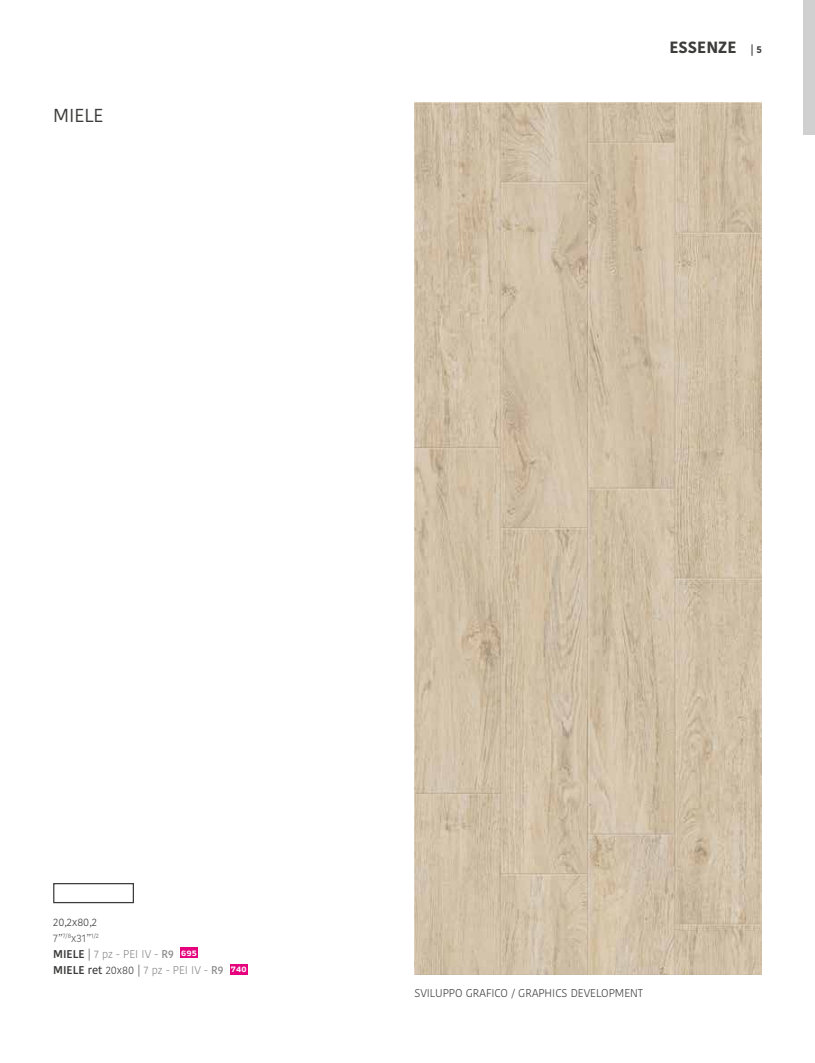
<style>
.page{position:relative;width:815px;height:1063px;background:#fff}
.page>*{position:absolute;margin:0;border:0;box-sizing:border-box;transform-origin:0 0}
.t1{font:18.75px "Kohinoor Bangla";color:#3c3c3b}
.t2{font:700 16.25px "Kohinoor Bangla";color:#3c3c3b}
.t3{font:300 11.25px/16.2px "Kohinoor Bangla";color:#878787}
.t4{font:300 11.25px "Kohinoor Bangla";color:#3c3c3b}
.t5{font:700 10px "Kohinoor Bangla";color:#3c3c3b}
.s1{color:#3c3c3b}
.s2{color:#575756}
.s3{font-weight:600;color:#3c3c3b}
.s4{font-weight:500}
.s5{font-weight:500;color:#3c3c3b}
</style>
<div class="page">
<div style="left:803px;top:0;width:12px;height:135px;background:#d0d0d0"></div>
<img style="left:415px;top:103px;width:347px;height:871px">
<div style="left:53px;top:883px;width:81px;height:20px;background:#fff;border:1px solid #3c3c3b"></div>
<div style="left:180px;top:948px;width:18px;height:10px;background:#e6007d"></div>
<div style="left:230px;top:964px;width:18px;height:10px;background:#e6007d"></div>
<h1 class="t1" style="left:53px;top:101px;width:52px">MIELE</h1>
<h2 class="t2" style="left:669px;top:33px;width:68px">ESSENZE</h2>
<p class="t5" style="left:751px;top:41px;width:13px">| 5</p>
<p class="t3" style="left:53px;top:913px;width:195px"><span class="s1">20,2x80,2<br></span><span class="s2">7”</span><sup>7/8</sup><span class="s2">x31”</span><sup>1/2<br></sup><span class="s3">MIELE</span> <span class="s1">|</span> 7 pz - PEI IV - <span class="s4">R9</span> <sup>695<br></sup><span class="s3">MIELE</span> <span class="s5">ret</span> <span class="s1">20x80 |</span> 7 pz - PEI IV - <span class="s4">R9</span> <sup>740</sup></p>
<p class="t4" style="left:415px;top:985px;width:230px">SVILUPPO GRAFICO / GRAPHICS DEVELOPMENT</p>
</div>
